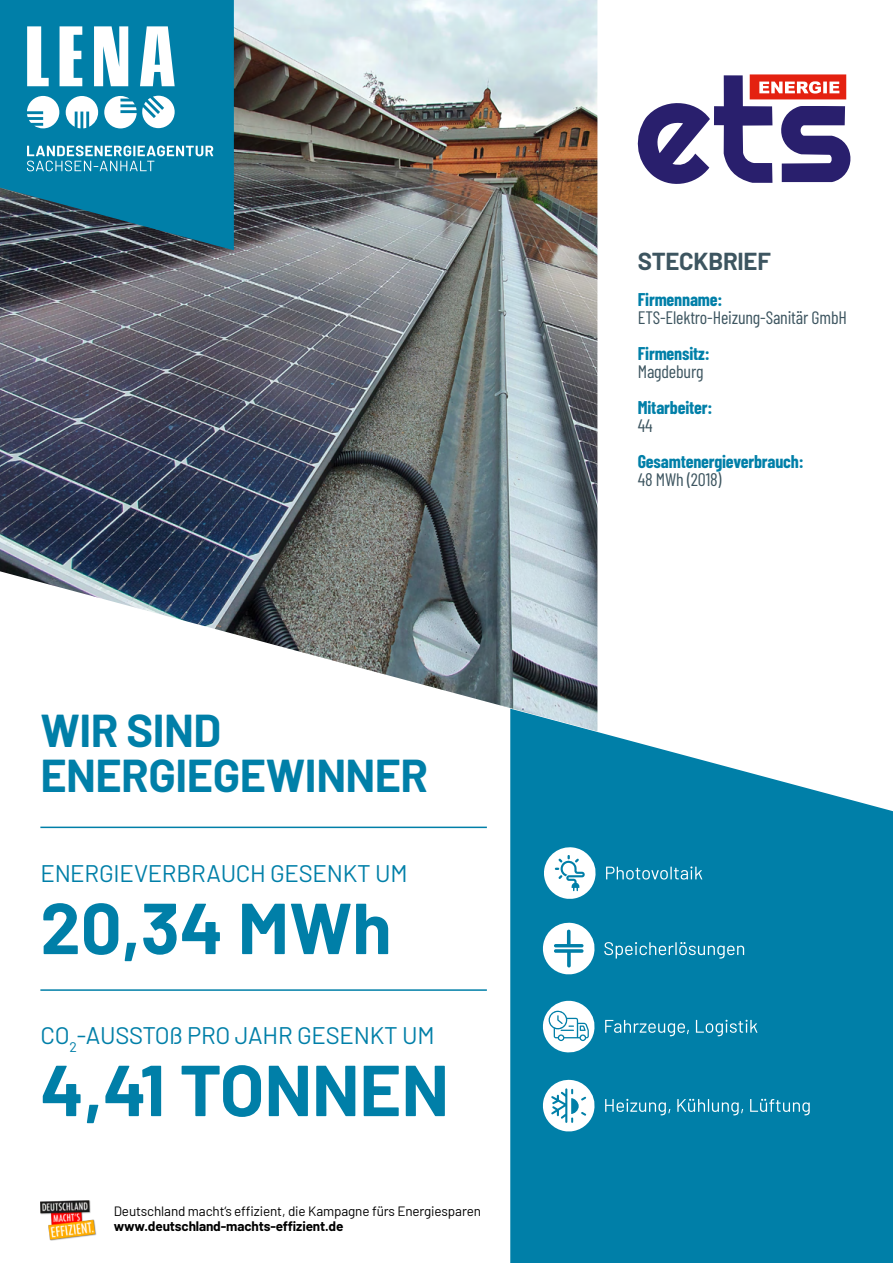
<style>
.page{position:relative;width:893px;height:1263px;background:#fff}
.page>*{position:absolute;margin:0;border:0;box-sizing:border-box;transform-origin:0 0}
.t1{font:700 72px "Barlow";color:#007fa8}
.t2{font:700 45px/45px "Barlow";letter-spacing:-.01em;color:#007fa8}
.t3{font:24px "Barlow";letter-spacing:-.01em;color:#007fa8}
.t4{font:700 24px "Barlow";letter-spacing:-.01em;color:#3d5560}
.t5{font:700 18px "Barlow Condensed";letter-spacing:-.01em;color:#007fa8}
.t6{font:18px "Barlow Condensed";letter-spacing:-.01em;color:#3d5560}
.t7{font:13.5px "Barlow";letter-spacing:-.01em;color:#000}
.t8{font:700 13.5px "Barlow";letter-spacing:-.01em;color:#000}
</style>
<div class="page">
<svg style="left:510px;top:709px;width:383px;height:554px;background:#198bb0"></svg>
<img style="left:0;top:0;width:597px;height:731px">
<hr style="left:40px;top:827px;width:447px;height:1px;background:#007fa8">
<hr style="left:40px;top:989px;width:447px;height:2px;background:#007fa8">
<svg style="left:0;top:0;width:234px;height:250px;background:#0b7498"></svg>
<svg style="left:27px;top:146px;width:186px;height:25px;background:#44a1bf"></svg>
<svg style="left:27px;top:26px;width:22px;height:60px"></svg>
<svg style="left:60px;top:26px;width:22px;height:60px"></svg>
<svg style="left:94px;top:26px;width:34px;height:60px"></svg>
<svg style="left:140px;top:26px;width:35px;height:60px"></svg>
<svg style="left:27px;top:96px;width:32px;height:32px"></svg>
<svg style="left:104px;top:96px;width:71px;height:32px"></svg>
<svg style="left:66px;top:96px;width:32px;height:32px"></svg>
<img style="left:40px;top:1200px;width:56px;height:41px">
<svg style="left:638px;top:74px;width:212px;height:110px"></svg>
<svg style="left:544px;top:846px;width:53px;height:53px"></svg>
<svg style="left:606px;top:866px;width:96px;height:13px"></svg>
<svg style="left:543px;top:921px;width:53px;height:53px"></svg>
<svg style="left:604px;top:942px;width:140px;height:17px;background:#3298b8"></svg>
<svg style="left:543px;top:1001px;width:53px;height:52px"></svg>
<svg style="left:605px;top:1020px;width:84px;height:16px"></svg>
<svg style="left:696px;top:1020px;width:61px;height:16px"></svg>
<svg style="left:543px;top:1079px;width:53px;height:52px"></svg>
<svg style="left:605px;top:1099px;width:65px;height:16px"></svg>
<svg style="left:677px;top:1099px;width:66px;height:16px"></svg>
<svg style="left:750px;top:1099px;width:60px;height:16px"></svg>
<h2 class="t2" style="left:40px;top:705px;width:389px">WIR SIND<br>ENERGIEGEWINNER</h2>
<h3 class="t3" style="left:40px;top:856px;width:369px">ENERGIEVERBRAUCH GESENKT UM</h3>
<h1 class="t1" style="left:40px;top:875px;width:353px">20,34 MWh</h1>
<h3 class="t3" style="left:40px;top:1018px;width:396px">CO<sub>2</sub>-AUSSTOß PRO JAHR GESENKT UM</h3>
<h1 class="t1" style="left:40px;top:1037px;width:410px">4,41 TONNEN</h1>
<p class="t7" style="left:114px;top:1202px;width:369px">Deutschland macht‘s effizient, die Kampagne fürs Energiesparen</p>
<p class="t8" style="left:114px;top:1216px;width:231px">www.deutschland-machts-effizient.de</p>
<h3 class="t4" style="left:638px;top:244px;width:134px">STECKBRIEF</h3>
<p class="t5" style="left:638px;top:287px;width:86px">Firmenname:</p>
<p class="t6" style="left:638px;top:305px;width:211px">ETS-Elektro-Heizung-Sanitär GmbH</p>
<p class="t5" style="left:638px;top:341px;width:73px">Firmensitz:</p>
<p class="t6" style="left:638px;top:359px;width:67px">Magdeburg</p>
<p class="t5" style="left:638px;top:395px;width:76px">Mitarbeiter:</p>
<p class="t6" style="left:638px;top:413px;width:16px">44</p>
<p class="t5" style="left:638px;top:449px;width:167px">Gesamtenergieverbrauch:</p>
<p class="t6" style="left:638px;top:467px;width:85px">48 MWh (2018)</p>
</div>
